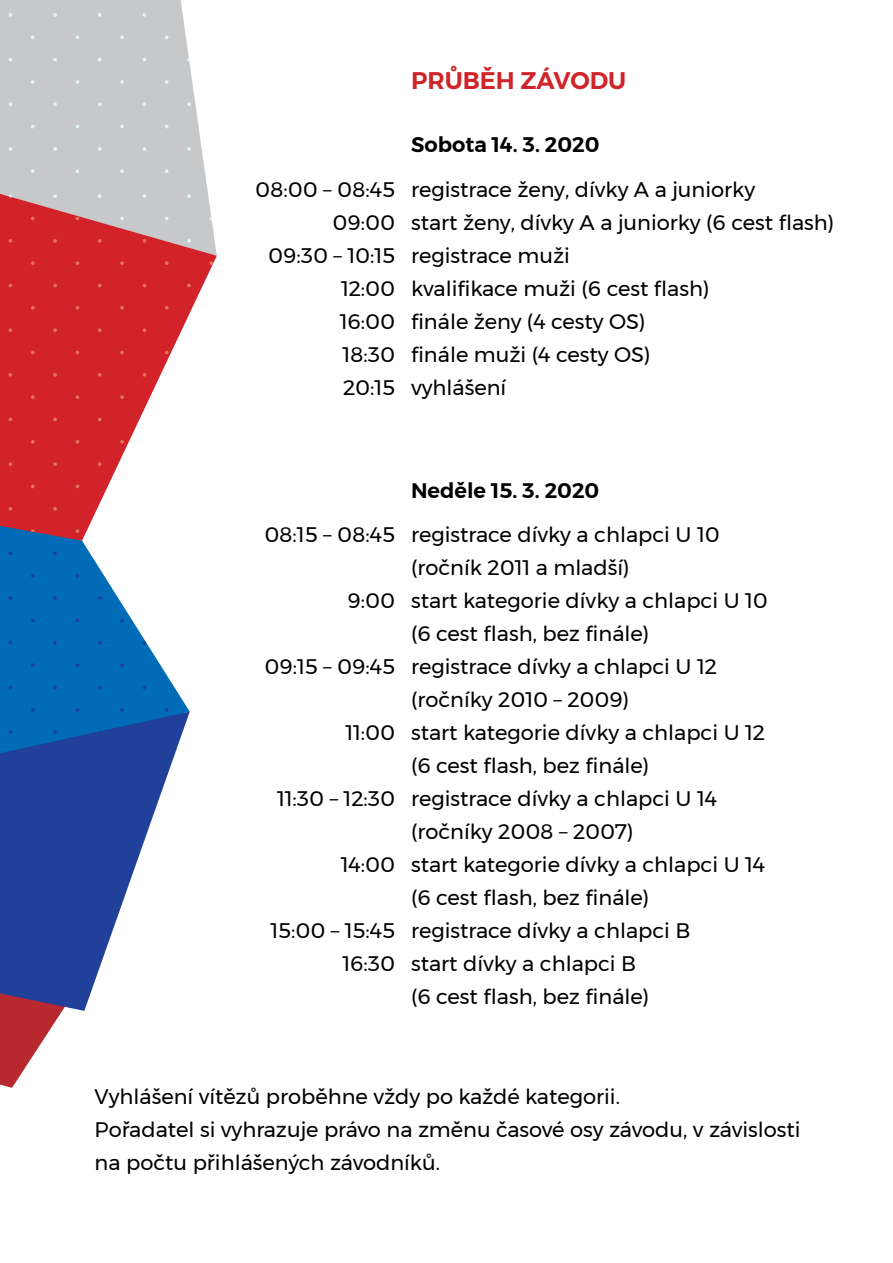
<style>
.page{position:relative;width:893px;height:1263px;background:#fff}
.page>*{position:absolute;margin:0;border:0;box-sizing:border-box;transform-origin:0 0}
.t1{font:600 24px "Montserrat";color:#cf2429}
.t2{font:21px/33px "Montserrat";color:#000}
.t3{font:600 21px "Montserrat";color:#000}
</style>
<div class="page">
<div style="left:0;top:0;width:208px;height:194px;background:#c7c8ca"></div>
<svg style="left:0;top:194px;width:217px;height:332px;fill:#d2232a"></svg>
<svg style="left:0;top:1011px;width:62px;height:77px"></svg>
<svg style="left:0;top:753px;width:176px;height:258px;fill:#21409a"></svg>
<svg style="left:31px;top:261px;width:4px;height:4px"></svg>
<svg style="left:76px;top:261px;width:3px;height:4px"></svg>
<svg style="left:120px;top:261px;width:4px;height:4px"></svg>
<svg style="left:165px;top:261px;width:4px;height:4px"></svg>
<svg style="left:210px;top:261px;width:3px;height:4px"></svg>
<svg style="left:53px;top:284px;width:4px;height:3px"></svg>
<svg style="left:31px;top:306px;width:4px;height:4px"></svg>
<svg style="left:76px;top:306px;width:3px;height:4px"></svg>
<svg style="left:98px;top:284px;width:4px;height:3px"></svg>
<svg style="left:120px;top:306px;width:4px;height:4px"></svg>
<svg style="left:165px;top:306px;width:4px;height:4px"></svg>
<svg style="left:187px;top:284px;width:4px;height:3px"></svg>
<svg style="left:210px;top:306px;width:3px;height:4px"></svg>
<svg style="left:9px;top:328px;width:3px;height:4px"></svg>
<svg style="left:53px;top:328px;width:4px;height:4px"></svg>
<svg style="left:98px;top:328px;width:4px;height:4px"></svg>
<svg style="left:143px;top:328px;width:3px;height:4px"></svg>
<svg style="left:187px;top:328px;width:4px;height:4px"></svg>
<svg style="left:31px;top:351px;width:4px;height:3px"></svg>
<svg style="left:120px;top:351px;width:4px;height:3px"></svg>
<svg style="left:165px;top:351px;width:4px;height:3px"></svg>
<svg style="left:9px;top:373px;width:3px;height:4px"></svg>
<svg style="left:53px;top:373px;width:4px;height:4px"></svg>
<svg style="left:31px;top:395px;width:4px;height:4px"></svg>
<svg style="left:76px;top:395px;width:3px;height:4px"></svg>
<svg style="left:98px;top:373px;width:4px;height:4px"></svg>
<svg style="left:143px;top:373px;width:3px;height:4px"></svg>
<svg style="left:120px;top:395px;width:4px;height:4px"></svg>
<svg style="left:165px;top:395px;width:4px;height:4px"></svg>
<svg style="left:187px;top:373px;width:4px;height:4px"></svg>
<svg style="left:210px;top:395px;width:3px;height:4px"></svg>
<svg style="left:53px;top:418px;width:4px;height:3px"></svg>
<svg style="left:98px;top:418px;width:4px;height:3px"></svg>
<svg style="left:187px;top:418px;width:4px;height:3px"></svg>
<svg style="left:31px;top:440px;width:4px;height:4px"></svg>
<svg style="left:76px;top:440px;width:3px;height:4px"></svg>
<svg style="left:120px;top:440px;width:4px;height:4px"></svg>
<svg style="left:165px;top:440px;width:4px;height:4px"></svg>
<svg style="left:210px;top:440px;width:3px;height:4px"></svg>
<svg style="left:9px;top:462px;width:3px;height:4px"></svg>
<svg style="left:53px;top:462px;width:4px;height:4px"></svg>
<svg style="left:31px;top:485px;width:4px;height:3px"></svg>
<svg style="left:98px;top:462px;width:4px;height:4px"></svg>
<svg style="left:143px;top:462px;width:3px;height:4px"></svg>
<svg style="left:120px;top:485px;width:4px;height:3px"></svg>
<svg style="left:165px;top:485px;width:4px;height:3px"></svg>
<svg style="left:187px;top:462px;width:4px;height:4px"></svg>
<svg style="left:9px;top:507px;width:3px;height:4px"></svg>
<svg style="left:53px;top:507px;width:4px;height:4px"></svg>
<svg style="left:98px;top:507px;width:4px;height:4px"></svg>
<svg style="left:143px;top:507px;width:3px;height:4px"></svg>
<svg style="left:187px;top:507px;width:4px;height:4px"></svg>
<svg style="left:0;top:526px;width:190px;height:227px"></svg>
<svg style="left:120px;top:529px;width:4px;height:4px"></svg>
<svg style="left:165px;top:529px;width:4px;height:4px"></svg>
<svg style="left:9px;top:194px;width:3px;height:4px"></svg>
<svg style="left:53px;top:194px;width:4px;height:4px"></svg>
<svg style="left:31px;top:217px;width:4px;height:3px"></svg>
<svg style="left:98px;top:194px;width:4px;height:4px"></svg>
<svg style="left:143px;top:194px;width:3px;height:4px"></svg>
<svg style="left:120px;top:217px;width:4px;height:3px"></svg>
<svg style="left:165px;top:217px;width:4px;height:3px"></svg>
<svg style="left:187px;top:194px;width:4px;height:4px"></svg>
<svg style="left:9px;top:239px;width:3px;height:4px"></svg>
<svg style="left:53px;top:239px;width:4px;height:4px"></svg>
<svg style="left:98px;top:239px;width:4px;height:4px"></svg>
<svg style="left:143px;top:239px;width:3px;height:4px"></svg>
<svg style="left:187px;top:239px;width:4px;height:4px"></svg>
<svg style="left:9px;top:13px;width:3px;height:4px"></svg>
<svg style="left:53px;top:13px;width:4px;height:4px"></svg>
<svg style="left:31px;top:35px;width:4px;height:4px"></svg>
<svg style="left:76px;top:35px;width:3px;height:4px"></svg>
<svg style="left:98px;top:13px;width:4px;height:4px"></svg>
<svg style="left:143px;top:13px;width:3px;height:4px"></svg>
<svg style="left:120px;top:35px;width:4px;height:4px"></svg>
<svg style="left:165px;top:35px;width:4px;height:4px"></svg>
<svg style="left:187px;top:13px;width:4px;height:4px"></svg>
<svg style="left:53px;top:58px;width:4px;height:3px"></svg>
<svg style="left:98px;top:58px;width:4px;height:3px"></svg>
<svg style="left:187px;top:58px;width:4px;height:3px"></svg>
<svg style="left:31px;top:80px;width:4px;height:4px"></svg>
<svg style="left:76px;top:80px;width:3px;height:4px"></svg>
<svg style="left:120px;top:80px;width:4px;height:4px"></svg>
<svg style="left:165px;top:80px;width:4px;height:4px"></svg>
<svg style="left:9px;top:102px;width:3px;height:4px"></svg>
<svg style="left:53px;top:102px;width:4px;height:4px"></svg>
<svg style="left:31px;top:125px;width:4px;height:3px"></svg>
<svg style="left:98px;top:102px;width:4px;height:4px"></svg>
<svg style="left:143px;top:102px;width:3px;height:4px"></svg>
<svg style="left:120px;top:125px;width:4px;height:3px"></svg>
<svg style="left:165px;top:125px;width:4px;height:3px"></svg>
<svg style="left:187px;top:102px;width:4px;height:4px"></svg>
<svg style="left:9px;top:147px;width:3px;height:4px"></svg>
<svg style="left:53px;top:147px;width:4px;height:4px"></svg>
<svg style="left:98px;top:147px;width:4px;height:4px"></svg>
<svg style="left:143px;top:147px;width:3px;height:4px"></svg>
<svg style="left:187px;top:147px;width:4px;height:4px"></svg>
<svg style="left:31px;top:169px;width:4px;height:4px"></svg>
<svg style="left:76px;top:169px;width:3px;height:4px"></svg>
<svg style="left:120px;top:169px;width:4px;height:4px"></svg>
<svg style="left:165px;top:169px;width:4px;height:4px"></svg>
<p class="t1" style="left:411px;top:62px;width:217px">PRŮBĚH ZÁVODU</p>
<p class="t2" style="left:255px;top:173px;width:141px;text-align:right">08:00 – 08:45<br>09:00<br>09:30 – 10:15<br>12:00<br>16:00<br>18:30<br>20:15</p>
<p class="t3" style="left:411px;top:128px;width:190px">Sobota 14. 3. 2020</p>
<p class="t2" style="left:411px;top:173px;width:425px">registrace ženy, dívky A a juniorky<br>start ženy, dívky A a juniorky (6 cest flash) registrace muži<br>kvalifikace muži (6 cest flash)<br>finále ženy (4 cesty OS)<br>finále muži (4 cesty OS)<br>vyhlášení</p>
<p class="t2" style="left:264px;top:518px;width:132px">08:15 – 08:45</p>
<p class="t2" style="left:348px;top:584px;width:49px">9:00</p>
<p class="t2" style="left:264px;top:650px;width:132px">09:15 – 09:45</p>
<p class="t2" style="left:345px;top:716px;width:51px">11:00</p>
<p class="t2" style="left:277px;top:782px;width:119px">11:30 – 12:30</p>
<p class="t2" style="left:341px;top:848px;width:56px">14:00</p>
<p class="t2" style="left:270px;top:914px;width:126px;text-align:right">15:00 – 15:45<br>16:30</p>
<p class="t3" style="left:411px;top:474px;width:190px">Neděle 15. 3. 2020</p>
<p class="t2" style="left:411px;top:518px;width:358px">registrace dívky a chlapci U 10 (ročník 2011 a mladší)<br>start kategorie dívky a chlapci U 10 (6 cest flash, bez finále)<br>registrace dívky a chlapci U 12 (ročníky 2010 – 2009)<br>start kategorie dívky a chlapci U 12 (6 cest flash, bez finále)<br>registrace dívky a chlapci U 14 (ročníky 2008 – 2007)<br>start kategorie dívky a chlapci U 14 (6 cest flash, bez finále)<br>registrace dívky a chlapci B<br>start dívky a chlapci B<br>(6 cest flash, bez finále)</p>
<p class="t2" style="left:95px;top:1079px;width:707px">Vyhlášení vítězů proběhne vždy po každé kategorii.<br>Pořadatel si vyhrazuje právo na změnu časové osy závodu, v závislosti na počtu přihlášených závodníků.</p>
</div>
